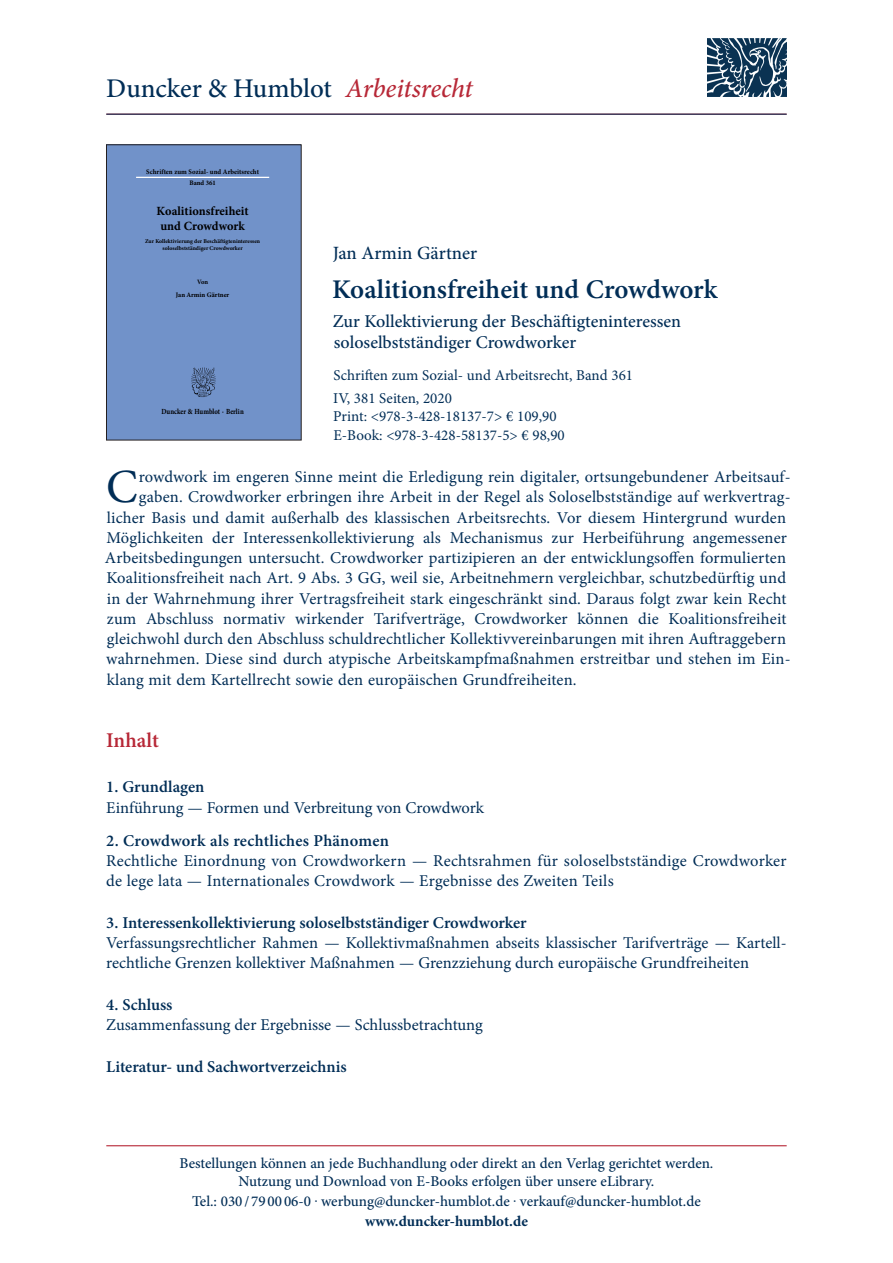
<style>
.page{position:relative;width:893px;height:1263px;background:#fff}
.page>*{position:absolute;margin:0;border:0;box-sizing:border-box;transform-origin:0 0}
.t1{font:47.7px "Minion Pro";color:#002d56}
.t2{font:600 27px "Minion Pro";letter-spacing:-.005em;color:#002d56}
.t3{font:500 27px "Minion Pro";letter-spacing:-.005em;color:#002d56}
.t4{font:600 21px "Minion Pro";color:#b72837}
.t5{font:500 18.75px "Minion Pro";color:#002d56}
.t6{font:500 18px/21px "Minion Pro";color:#002d56}
.t7{font:16.5px/20.2px "Minion Pro";letter-spacing:.005em;color:#002d56}
.t8{font:600 16.5px "Minion Pro";color:#002d56}
.t9{font:500 15px/18px "Minion Pro";color:#002d56;text-align:center}
.t10{font:15px/23px "Minion Pro";color:#002d56}
.t11{font:700 15px "Minion Pro";color:#002d56}
.t12{font:700 12.6px/14.2px "Minion Pro";color:#000001;text-align:center}
.t13{font:700 7.8px "Minion Pro";letter-spacing:-.005em;color:#000001;scale:.86 1}
.t14{font:700 7.05px "Minion Pro";letter-spacing:.005em;color:#000001;scale:.96 1}
.t15{font:700 6.9px "Minion Pro";color:#000001}
.t16{font:700 6.6px "Minion Pro";color:#000001}
.t17{font:700 5.85px/7.2px "Minion Pro";color:#000001;text-align:center}
.s1{font-style:italic;color:#b72837}
</style>
<div class="page">
<hr style="left:106px;top:1145px;width:681px;height:1px;background:#b72837">
<div style="left:106px;top:145px;width:195px;height:295px;background:#7192c9"></div>
<hr style="left:136px;top:177px;width:133px;height:1px;background:#fff">
<img style="left:191px;top:367px;width:25px;height:30px">
<div style="left:106px;top:145px;width:195px;height:295px;border:1px solid #231f20"></div>
<img style="left:707px;top:38px;width:79px;height:59px">
<hr style="left:106px;top:114px;width:681px;height:1px;background:#002d56">
<h2 class="t3" style="left:106px;top:70px;width:368px">Duncker &amp; Humblot <span class="s1">Arbeitsrecht</span></h2>
<p class="t14" style="left:146px;top:167px;width:119px">Schriften zum Sozial- und Arbeitsrecht</p>
<p class="t15" style="left:189px;top:178px;width:28px">Band 361</p>
<p class="t12" style="left:157px;top:204px;width:94px">Koalitionsfreiheit und Crowdwork</p>
<p class="t17" style="left:145px;top:238px;width:117px">Zur Kollektivierung der Beschäftigteninteressen soloselbstständiger Crowdworker</p>
<p class="t16" style="left:197px;top:277px;width:13px">Von</p>
<p class="t15" style="left:176px;top:290px;width:55px">Jan Armin Gärtner</p>
<p class="t13" style="left:161px;top:406px;width:97px">Duncker &amp; Humblot · Berlin</p>
<p class="t5" style="left:333px;top:241px;width:146px">Jan Armin Gärtner</p>
<h2 class="t2" style="left:332px;top:270px;width:387px">Koalitionsfreiheit und Crowdwork</h2>
<p class="t6" style="left:333px;top:311px;width:350px">Zur Kollektivierung der Beschäftigteninteressen soloselbstständiger Crowdworker</p>
<p class="t10" style="left:333px;top:364px;width:301px">Schriften zum Sozial- und Arbeitsrecht, Band 361<br>IV, 381 Seiten, 2020</p>
<p class="t10" style="left:333px;top:407px;width:233px;line-height:18.8px">Print: &lt;978-3-428-18137-7&gt; € 109,90<br>E-Book: &lt;978-3-428-58137-5&gt; € 98,90</p>
<h1 class="t1" style="left:106px;top:455px;width:33px">C</h1>
<p class="t7" style="left:139px;top:467px;width:653px">rowdwork im engeren Sinne meint die Erledigung rein digitaler, ortsungebundener Arbeitsauf-</p>
<p class="t7" style="left:139px;top:487px;width:653px">gaben. Crowdworker erbringen ihre Arbeit in der Regel als Soloselbstständige auf werkvertrag-</p>
<p class="t7" style="left:107px;top:507px;width:681px">licher Basis und damit außerhalb des klassischen Arbeitsrechts. Vor diesem Hintergrund wurden</p>
<p class="t7" style="left:106px;top:527px;width:682px">Möglichkeiten der Interessenkollektivierung als Mechanismus zur Herbeiführung angemessener</p>
<p class="t7" style="left:105px;top:548px;width:683px">Arbeitsbedingungen untersucht. Crowdworker partizipieren an der entwicklungsoffen formulierten</p>
<p class="t7" style="left:106px;top:568px;width:681px">Koalitionsfreiheit nach Art. 9 Abs. 3 GG, weil sie, Arbeitnehmern vergleichbar, schutzbedürftig und</p>
<p class="t7" style="left:107px;top:588px;width:681px">in der Wahrnehmung ihrer Vertragsfreiheit stark eingeschränkt sind. Daraus folgt zwar kein Recht</p>
<p class="t7" style="left:107px;top:608px;width:681px">zum Abschluss normativ wirkender Tarifverträge, Crowdworker können die Koalitionsfreiheit</p>
<p class="t7" style="left:107px;top:629px;width:681px">gleichwohl durch den Abschluss schuldrechtlicher Kollektivvereinbarungen mit ihren Auftraggebern</p>
<p class="t7" style="left:106px;top:649px;width:686px">wahrnehmen. Diese sind durch atypische Arbeitskampfmaßnahmen erstreitbar und stehen im Ein-</p>
<p class="t7" style="left:107px;top:669px;width:471px">klang mit dem Kartellrecht sowie den europäischen Grundfreiheiten.</p>
<p class="t4" style="left:106px;top:725px;width:54px">Inhalt</p>
<p class="t8" style="left:106px;top:776px;width:100px">1. Grundlagen</p>
<p class="t7" style="left:106px;top:797px;width:379px">Einführung — Formen und Verbreitung von Crowdwork</p>
<p class="t8" style="left:106px;top:829px;width:284px">2. Crowdwork als rechtliches Phänomen</p>
<p class="t7" style="left:106px;top:851px;width:682px">Rechtliche Einordnung von Crowdworkern — Rechtsrahmen für soloselbstständige Crowdworker de lege lata — Internationales Crowdwork — Ergebnisse des Zweiten Teils</p>
<p class="t8" style="left:106px;top:911px;width:422px">3. Interessenkollektivierung soloselbstständiger Crowdworker</p>
<p class="t7" style="left:106px;top:933px;width:682px">Verfassungsrechtlicher Rahmen — Kollektivmaßnahmen abseits klassischer Tarifverträge — Kartell&shy;rechtliche Grenzen kollektiver Maßnahmen — Grenzziehung durch europäische Grundfreiheiten</p>
<p class="t8" style="left:106px;top:993px;width:68px">4. Schluss</p>
<p class="t7" style="left:106px;top:1015px;width:378px">Zusammenfassung der Ergebnisse — Schlussbetrachtung</p>
<p class="t8" style="left:106px;top:1055px;width:242px">Literatur- und Sachwortverzeichnis</p>
<p class="t9" style="left:179px;top:1154px;width:535px">Bestellungen können an jede Buchhandlung oder direkt an den Verlag gerichtet werden.<br>Nutzung und Download von E-Books erfolgen über unsere eLibrary.</p>
<p class="t9" style="left:192px;top:1192px;width:510px">Tel.: 030 / 79 00 06-0 . werbung@duncker-humblot.de . verkauf@duncker-humblot.de</p>
<p class="t11" style="left:365px;top:1210px;width:164px">www.duncker-humblot.de</p>
</div>
